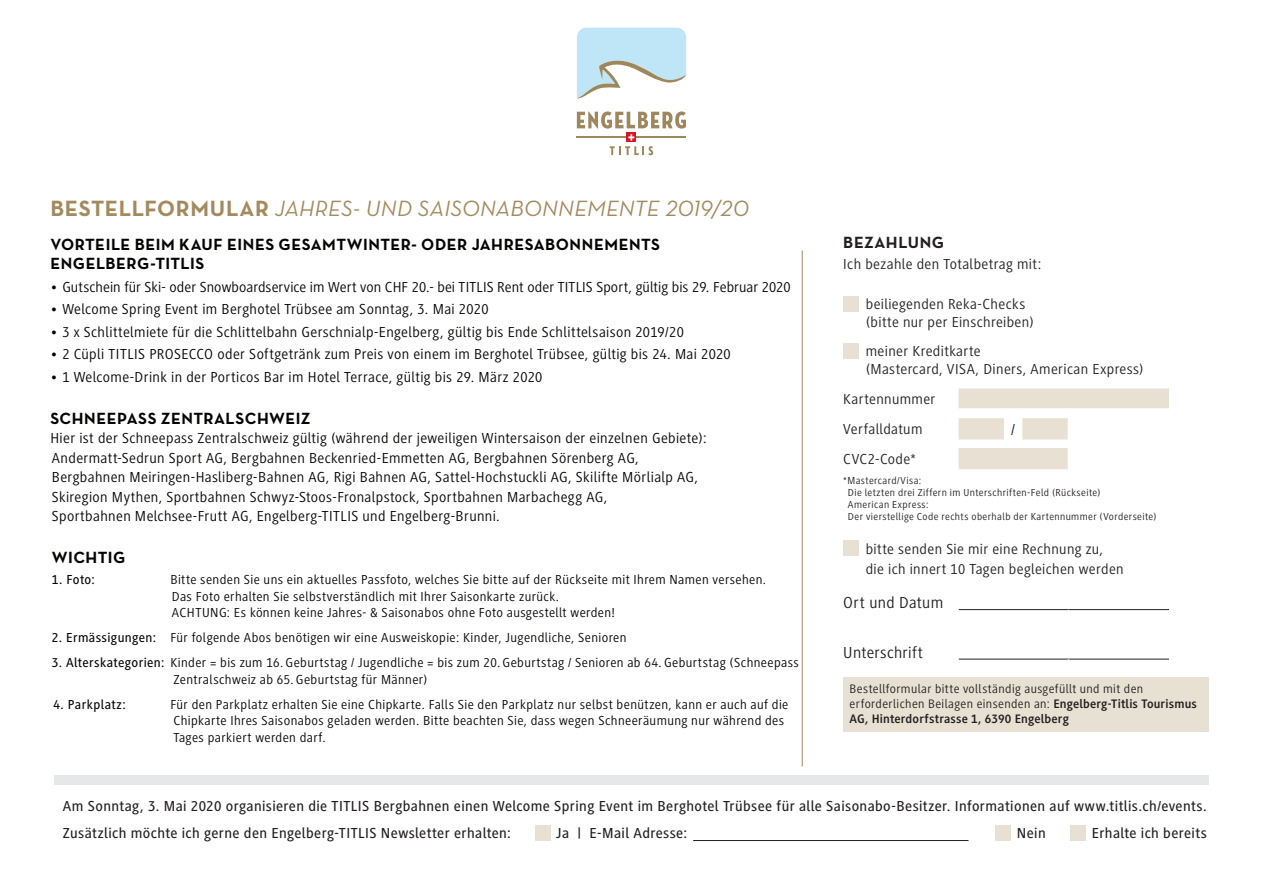
<style>
.page{position:relative;width:1263px;height:893px;background:#fff}
.page>*{position:absolute;margin:0;border:0;box-sizing:border-box;transform-origin:0 0}
.t1{font:italic 22.5px "Neutraface Text";letter-spacing:.01em;color:#a38a5f}
.t2{font:700 16.5px/19.5px "Neutraface Text";letter-spacing:.035em;color:#040503}
.t3{font:16.5px "Generis Sans Pro";letter-spacing:.02em;color:#231f20}
.t4{font:700 16.5px "Neutraface Text";letter-spacing:.035em;color:#231f20}
.t5{font:15px/19.5px "Generis Sans Pro";letter-spacing:.025em;color:#040503}
.t6{font:500 15px/26.5px "Generis Sans Pro";letter-spacing:.025em;color:#231f20}
.t7{font:15px/18px "Generis Sans Pro";letter-spacing:.025em;color:#231f20}
.t8{font:15px "Generis Sans Pro";letter-spacing:.005em;color:#040503}
.t9{font:13.5px/16.5px "Generis Sans Pro";letter-spacing:.03em;color:#040503}
.t10{font:500 13.5px "Generis Sans Pro";letter-spacing:.03em;color:#040503}
.t11{font:12.75px/15.3px "Generis Sans Pro";letter-spacing:.03em;color:#231f20}
.t12{font:10.5px/12px "Generis Sans Pro";letter-spacing:.04em;color:#231f20}
.s1{font-weight:700;font-style:normal}
.s2{font-weight:500}
.s3{font-weight:700}
</style>
<div class="page">
<div style="left:54px;top:775px;width:1155px;height:9px;background:#e6e7e9"></div>
<div style="left:535px;top:825px;width:16px;height:16px;background:#e8e0d2"></div>
<div style="left:995px;top:825px;width:16px;height:16px;background:#e8e0d2"></div>
<div style="left:1070px;top:825px;width:16px;height:16px;background:#e8e0d2"></div>
<hr style="left:802px;top:250px;width:1px;height:516px;background:#a38a5f">
<hr style="left:693px;top:840px;width:275px;height:1px;background:#231f20">
<div style="left:843px;top:677px;width:366px;height:54px;background:#e8e0d2"></div>
<svg style="left:958px;top:388px;width:211px;height:81px"></svg>
<hr style="left:958px;top:408px;width:47px;height:3px;background:#fff">
<hr style="left:1005px;top:408px;width:17px;height:3px;background:#fff">
<hr style="left:1022px;top:408px;width:46px;height:3px;background:#fff">
<hr style="left:1068px;top:408px;width:101px;height:3px;background:#fff">
<hr style="left:959px;top:609px;width:109px;height:1px;background:#231f20">
<hr style="left:1068px;top:609px;width:101px;height:1px;background:#231f20">
<hr style="left:959px;top:659px;width:109px;height:1px;background:#231f20">
<hr style="left:1068px;top:659px;width:101px;height:1px;background:#231f20">
<div style="left:843px;top:296px;width:16px;height:15px;background:#e8e0d2"></div>
<div style="left:843px;top:343px;width:16px;height:16px;background:#e8e0d2"></div>
<div style="left:843px;top:540px;width:16px;height:16px;background:#e8e0d2"></div>
<svg style="left:577px;top:28px;width:109px;height:71px"></svg>
<svg style="left:577px;top:111px;width:109px;height:44px"></svg>
<h1 class="t1" style="left:50px;top:195px;width:700px"><span class="s1">BESTELLFORMULAR</span> JAHRES- UND SAISONABONNEMENTE 2019/20</h1>
<p class="t2" style="left:50px;top:234px;width:611px">VORTEILE BEIM KAUF EINES GESAMTWINTER- ODER JAHRESABONNEMENTS<br>ENGELBERG-TITLIS</p>
<p class="t8" style="left:50px;top:279px;width:742px">• Gutschein für Ski- oder Snowboardservice im Wert von CHF 20.- bei TITLIS Rent oder TITLIS Sport, gültig bis 29. Februar 2020</p>
<p class="t5" style="left:50px;top:300px;width:440px">• Welcome Spring Event im Berghotel Trübsee am Sonntag, 3. Mai 2020</p>
<p class="t5" style="left:50px;top:322px;width:635px">• 3 x Schlittelmiete für die Schlittelbahn Gerschnialp-Engelberg, gültig bis Ende Schlittelsaison 2019/20</p>
<p class="t5" style="left:50px;top:345px;width:682px">• 2 Cüpli TITLIS PROSECCO oder Softgetränk zum Preis von einem im Berghotel Trübsee, gültig bis 24. Mai 2020</p>
<p class="t5" style="left:50px;top:367px;width:493px">• 1 Welcome-Drink in der Porticos Bar im Hotel Terrace, gültig bis 29. März 2020</p>
<p class="t2" style="left:50px;top:408px;width:262px">SCHNEEPASS ZENTRALSCHWEIZ</p>
<p class="t5" style="left:50px;top:429px;width:658px">Hier ist der Schneepass Zentralschweiz gültig (während der jeweiligen Wintersaison der einzelnen Gebiete):<br>Andermatt-Sedrun Sport AG, Bergbahnen Beckenried-Emmetten AG, Bergbahnen Sörenberg AG, Bergbahnen Meiringen-Hasliberg-Bahnen AG, Rigi Bahnen AG, Sattel-Hochstuckli AG, Skilifte Mörlialp AG, Skiregion Mythen, Sportbahnen Schwyz-Stoos-Fronalpstock, Sportbahnen Marbachegg AG,<br>Sportbahnen Melchsee-Frutt AG, Engelberg-TITLIS und Engelberg-Brunni.</p>
<p class="t2" style="left:52px;top:548px;width:75px">WICHTIG</p>
<p class="t10" style="left:52px;top:573px;width:44px">1. Foto:</p>
<p class="t9" style="left:170px;top:572px;width:597px">Bitte senden Sie uns ein aktuelles Passfoto, welches Sie bitte auf der Rückseite mit Ihrem Namen versehen.<br>Das Foto erhalten Sie selbstverständlich mit Ihrer Saisonkarte zurück.<br>ACHTUNG: Es können keine Jahres- &amp; Saisonabos ohne Foto ausgestellt werden!</p>
<p class="t9" style="left:52px;top:630px;width:576px"><span class="s2">2. Ermässigungen:</span> Für folgende Abos benötigen wir eine Ausweiskopie: Kinder, Jugendliche, Senioren</p>
<p class="t9" style="left:173px;top:655px;width:627px;text-indent:-122px"><span class="s2">3. Alterskategorien:</span> Kinder = bis zum 16. Geburtstag / Jugendliche = bis zum 20. Geburtstag / Senioren ab 64. Geburtstag (Schneepass<br>Zentralschweiz ab 65. Geburtstag für Männer)</p>
<p class="t10" style="left:53px;top:697px;width:74px">4. Parkplatz:</p>
<p class="t9" style="left:170px;top:696px;width:619px">Für den Parkplatz erhalten Sie eine Chipkarte. Falls Sie den Parkplatz nur selbst benützen, kann er auch auf die<br>Chipkarte Ihres Saisonabos geladen werden. Bitte beachten Sie, dass wegen Schneeräumung nur während des<br>Tages parkiert werden darf.</p>
<p class="t4" style="left:843px;top:232px;width:102px">BEZAHLUNG</p>
<p class="t7" style="left:843px;top:255px;width:199px">Ich bezahle den Totalbetrag mit:</p>
<p class="t7" style="left:866px;top:295px;width:170px">beiliegenden Reka-Checks (bitte nur per Einschreiben)</p>
<p class="t7" style="left:866px;top:342px;width:279px">meiner Kreditkarte<br>(Mastercard, VISA, Diners, American Express)</p>
<p class="t7" style="left:843px;top:384px;width:94px;line-height:30.5px">Kartennummer<br>Verfalldatum</p>
<p class="t3" style="left:1011px;top:420px;width:5px">/</p>
<p class="t7" style="left:843px;top:450px;width:74px">CVC2-Code*</p>
<p class="t12" style="left:848px;top:474px;width:310px;text-indent:-5px">*Mastercard/Visa:<br>Die letzten drei Ziffern im Unterschriften-Feld (Rückseite)<br>American Express:<br>Der vierstellige Code rechts oberhalb der Kartennummer (Vorderseite)</p>
<p class="t7" style="left:866px;top:539px;width:259px;line-height:20.2px">bitte senden Sie mir eine Rechnung zu, die ich innert 10 Tagen begleichen werden</p>
<p class="t3" style="left:843px;top:594px;width:101px">Ort und Datum</p>
<p class="t3" style="left:843px;top:643px;width:81px">Unterschrift</p>
<p class="t11" style="left:850px;top:681px;width:349px">Bestellformular bitte vollständig ausgefüllt und mit den erforderlichen Beilagen einsenden an: <span class="s3">Engelberg-Titlis Tourismus<br>AG, Hinterdorfstrasse 1, 6390 Engelberg</span></p>
<p class="t6" style="left:63px;top:793px;width:1146px">Am Sonntag, 3. Mai 2020 organisieren die TITLIS Bergbahnen einen Welcome Spring Event im Berghotel Trübsee für alle Saisonabo-Besitzer. Informationen auf www.titlis.ch/events.<br>Zusätzlich möchte ich gerne den Engelberg-TITLIS Newsletter erhalten:</p>
<p class="t6" style="left:556px;top:820px;width:132px">Ja | E-Mail Adresse:</p>
<p class="t6" style="left:1017px;top:820px;width:30px">Nein</p>
<p class="t6" style="left:1092px;top:820px;width:117px">Erhalte ich bereits</p>
</div>
